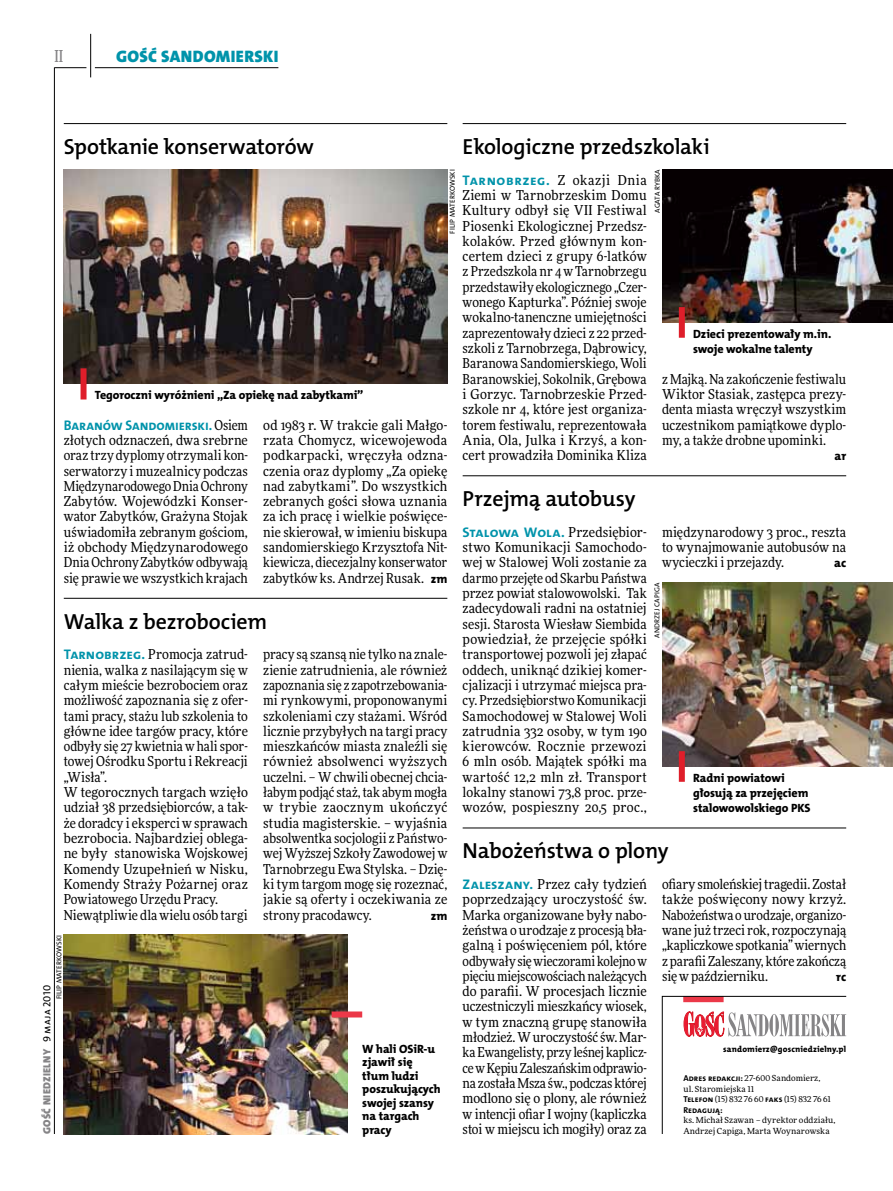
<style>
.page{position:relative;width:893px;height:1191px;background:#fff}
.page>*{position:absolute;margin:0;border:0;box-sizing:border-box;transform-origin:0 0}
.t1{font:21.9px "The Mix HP6 Se Bld";letter-spacing:-.01em;color:#000}
.t2{font:16.65px "The Mix HP9 Blk";letter-spacing:.02em;color:#0093aa}
.t3{font:500 16.5px "Freeday Narrow";color:#858486;scale:.9 1}
.t4{font:13.95px "The Mix HP7 Bld";letter-spacing:-.005em;color:#0093aa}
.t5{font:13.95px "The Mix HP7 Bld";letter-spacing:.035em;color:#0093aa}
.t6{font:13.65px/15.3px "Freeday Narrow News";letter-spacing:.005em;color:#000;text-align:justify}
.t7{font:12.3px "The Mix HP8 Ex Bld";color:#000}
.t8{font:12px/13.5px "The Mix HP8 Ex Bld";letter-spacing:-.005em;color:#000}
.t9{font:10.5px "The Mix HP9 Blk";letter-spacing:.025em;color:#858486}
.t10{font:8.55px "The Mix HP8 Ex Bld";letter-spacing:.015em;color:#000}
.t11{font:8.55px "The Mix HP7 Bld";color:#000}
.t12{font:8.4px/10.5px "Freeday News";letter-spacing:.01em;color:#000}
.t13{font:7.2px "The Mix HP5 Plain";letter-spacing:.095em;color:#000}
.s1{font-family:"Freeday Narrow News";font-size:13.65px;color:#000}
.s2{font-family:"The Mix HP8 Ex Bld";font-size:12.3px}
.s3{font-family:"The Mix HP7 Bld";font-size:13.95px;color:#0093aa}
.s4{font-family:"The Mix HP5 Plain";color:#000}
.s5{font-family:"The Mix HP7 Bld";font-size:8.55px}
</style>
<div class="page">
<hr style="left:54px;top:67px;width:1px;height:1067px;background:#000">
<hr style="left:90px;top:34px;width:1px;height:43px;background:#000">
<hr style="left:54px;top:67px;width:32px;height:1px;background:#000">
<hr style="left:95px;top:67px;width:183px;height:1px;background:#000">
<svg style="left:662px;top:996px;width:185px;height:138px"></svg>
<hr style="left:463px;top:827px;width:383px;height:1px;background:#000">
<hr style="left:64px;top:123px;width:383px;height:1px;background:#000">
<hr style="left:463px;top:475px;width:383px;height:1px;background:#000">
<hr style="left:64px;top:598px;width:383px;height:1px;background:#000">
<hr style="left:463px;top:123px;width:383px;height:1px;background:#000">
<img style="left:662px;top:169px;width:231px;height:154px">
<img style="left:64px;top:169px;width:383px;height:215px">
<img style="left:662px;top:583px;width:231px;height:183px">
<img style="left:64px;top:935px;width:283px;height:199px">
<div style="left:81px;top:368px;width:6px;height:31px;background:#df1e2a"></div>
<div style="left:332px;top:1011px;width:30px;height:6px;background:#eb3848"></div>
<div style="left:679px;top:307px;width:6px;height:31px;background:#df1e2a"></div>
<div style="left:679px;top:751px;width:6px;height:31px;background:#df1e2a"></div>
<p class="t3" style="left:54px;top:46px;width:11px">II</p>
<p class="t2" style="left:116px;top:46px;width:164px">GOŚĆ SANDOMIERSKI</p>
<h1 class="t1" style="left:64px;top:132px;width:252px">Spotkanie konserwatorów</h1>
<h1 class="t1" style="left:463px;top:132px;width:249px">Ekologiczne przedszkolaki</h1>
<p class="t5" style="left:463px;top:171px;width:186px">Tarnobrzeg. <span class="s1">Z okazji Dnia</span></p>
<p class="t6" style="left:463px;top:187px;width:186px">Ziemi w Tarnobrzeskim Domu Kultury odbył się VII Festiwal Piosenki Ekologicznej Przedsz&shy;kolaków. Przed głównym kon&shy;certem dzieci z grupy 6-latków z Przedszkola nr 4 w Tarnobrzegu przedstawiły ekologicznego „Czer&shy;wonego Kapturka”. Później swoje wokalno-tanenczne umiejętności zaprezentowały dzieci z 22 przed&shy;szkoli z Tarnobrzega, Dąbrowicy, Baranowa Sandomierskiego, Woli Baranowskiej, Sokolnik, Grębowa i Gorzyc. Tarnobrzeskie Przed&shy;szkole nr 4, które jest organiza&shy;torem festiwalu, reprezentowała Ania, Ola, Julka i Krzyś, a kon&shy;cert prowadziła Dominika Kliza</p>
<p class="t13" style="left:653px;top:213px;width:45px;rotate:-90deg">Agata Ryb ka</p>
<p class="t13" style="left:448px;top:234px;width:66px;rotate:-90deg">Filip Materkowski</p>
<p class="t8" style="left:693px;top:326px;width:140px;line-height:15.3px">Dzieci prezentowały m.in. swoje wokalne talenty</p>
<p class="t6" style="left:662px;top:371px;width:186px">z Majką. Na zakończenie festiwalu Wiktor Stasiak, zastępca prezy&shy;denta miasta wręczył wszystkim uczestnikom pamiątkowe dyplo&shy;my, a także drobne upominki.</p>
<p class="t7" style="left:834px;top:448px;width:13px">ar</p>
<p class="t8" style="left:95px;top:388px;width:270px">Tegoroczni wyróżnieni „Za opiekę nad zabytkami”</p>
<p class="t4" style="left:64px;top:416px;width:186px">Baranów Sandomierski. <span class="s1">Osiem</span></p>
<p class="t6" style="left:64px;top:432px;width:186px">złotych odznaczeń, dwa srebrne oraz trzy dyplomy otrzymali kon&shy;serwatorzy i muzealnicy podczas Międzynarodowego Dnia Ochrony Zabytów. Wojewódzki Konser&shy;wator Zabytków, Grażyna Stojak uświadomiła zebranym gościom, iż obchody Międzynarodowego Dnia Ochrony Zabytków odbywają się prawie we wszystkich krajach</p>
<p class="t6" style="left:263px;top:417px;width:186px">od 1983 r. W trakcie gali Małgo&shy;rzata Chomycz, wicewojewoda podkarpacki, wręczyła odzna&shy;czenia oraz dyplomy „Za opiekę nad zabytkami”. Do wszystkich zebranych gości słowa uznania za ich pracę i wielkie poświęce&shy;nie skierował, w imieniu biskupa sandomierskiego Krzysztofa Nit&shy;kiewicza, diecezjalny konserwator zabytków ks. Andrzej Rusak. <span class="s2">zm</span></p>
<h1 class="t1" style="left:463px;top:485px;width:174px">Przejmą autobusy</h1>
<p class="t6" style="left:463px;top:524px;width:186px"><span class="s3">Stalowa Wola.</span> Przedsiębior&shy;stwo Komunikacji Samochodo&shy;wej w Stalowej Woli zostanie za darmo przejęte od Skarbu Państwa przez powiat stalowowolski. Tak zadecydowali radni na ostatniej sesji. Starosta Wiesław Siembida powiedział, że przejęcie spółki transportowej pozwoli jej złapać oddech, uniknąć dzikiej komer&shy;cjalizacji i utrzymać miejsca pra&shy;cy. Przedsiębiorstwo Komunikacji Samochodowej w Stalowej Woli zatrudnia 332 osoby, w tym 190 kierowców. Rocznie przewozi 6 mln osób. Majątek spółki ma wartość 12,2 mln zł. Transport lokalny stanowi 73,8 proc. prze&shy;wozów, pospieszny 20,5 proc.,</p>
<p class="t6" style="left:662px;top:524px;width:186px">międzynarodowy 3 proc., reszta to wynajmowanie autobusów na wycieczki i przejazdy.</p>
<p class="t7" style="left:834px;top:555px;width:14px">ac</p>
<p class="t13" style="left:652px;top:637px;width:56px;rotate:-90deg">Andrzej Capiga</p>
<h1 class="t1" style="left:64px;top:607px;width:205px">Walka z bezrobociem</h1>
<p class="t6" style="left:64px;top:646px;width:186px;text-align:left"><span class="s3">Tarnobrzeg.</span> Promocja zatrud&shy;nienia, walka z nasilającym się w całym mieście bezrobociem oraz możliwość zapoznania się z ofer&shy;tami pracy, stażu lub szkolenia to główne idee targów pracy, które odbyły się 27 kwietnia w hali spor&shy;towej Ośrodku Sportu i Rekreacji „Wisła”.<br>W tegorocznych targach wzięło udział 38 przedsiębiorców, a tak&shy;że doradcy i eksperci w sprawach bezrobocia. Najbardziej oblega&shy;ne były stanowiska Wojskowej<br>Komendy Uzupełnień w Nisku,<br>Komendy Straży Pożarnej oraz<br>Powiatowego Urzędu Pracy.<br>Niewątpliwie dla wielu osób targi</p>
<p class="t6" style="left:263px;top:646px;width:186px">pracy są szansą nie tylko na znale&shy;zienie zatrudnienia, ale również zapoznania się z zapotrzebowania&shy;mi rynkowymi, proponowanymi szkoleniami czy stażami. Wśród licznie przybyłych na targi pracy mieszkańców miasta znaleźli się również absolwenci wyższych uczelni. – W chwili obecnej chcia&shy;łabym podjąć staż, tak abym mogła w trybie zaocznym ukończyć studia magisterskie. – wyjaśnia absolwentka socjologii z Państwo&shy;wej Wyższej Szkoły Zawodowej w Tarnobrzegu Ewa Stylska. – Dzię&shy;ki tym targom mogę się rozeznać, jakie są oferty i oczekiwania ze strony pracodawcy.</p>
<p class="t8" style="left:693px;top:770px;width:119px;line-height:15.3px">Radni powiatowi głosują za przejęciem stalowowolskiego PKS</p>
<h1 class="t1" style="left:463px;top:837px;width:207px">Nabożeństwa o plony</h1>
<p class="t6" style="left:463px;top:876px;width:186px"><span class="s3">Zaleszany.</span> Przez cały tydzień poprzedzający uroczystość św.<br>Marka organizowane były nabo&shy;żeństwa o urodzaje z procesją bła&shy;galną i poświęceniem pól, które odbywały się wieczorami kolejno w pięciu miejscowościach należących do parafii. W procesjach licznie uczestniczyli mieszkańcy wiosek, w tym znaczną grupę stanowiła młodzież. W uroczystość św. Mar&shy;ka Ewangelisty, przy leśnej kaplicz&shy;ce w Kępiu Zaleszańskim odprawio&shy;na została Msza św., podczas której modlono się o plony, ale również w intencji ofiar I wojny (kapliczka stoi w miejscu ich mogiły) oraz za</p>
<p class="t6" style="left:662px;top:876px;width:186px">ofiary smoleńskiej tragedii. Został także poświęcony nowy krzyż.<br>Nabożeństwa o urodzaje, organizo&shy;wane już trzeci rok, rozpoczynają „kapliczkowe spotkania” wiernych z parafii Zaleszany, które zakończą się w październiku.</p>
<p class="t7" style="left:431px;top:907px;width:18px">zm</p>
<p class="t13" style="left:55px;top:999px;width:66px;rotate:-90deg">Filip Materkowski</p>
<p class="t7" style="left:836px;top:968px;width:11px">rc</p>
<p class="t9" style="left:40px;top:1134px;width:150px;rotate:-90deg">GOŚĆ NIEDZIELNY <span class="s4">9 maja 2010</span></p>
<p class="t8" style="left:362px;top:1042px;width:80px">W hali OSiR-u zjawił się tłum ludzi poszukujących swojej szansy na targach pracy</p>
<p class="t10" style="left:723px;top:1043px;width:124px">sandomierz@goscniedzielny.pl</p>
<p class="t12" style="left:683px;top:1073px;width:149px"><span class="s5">Adres redakcji:</span> 27-600 Sandomierz, ul. Staromiejska 11<br><span class="s5">Telefon</span> (15) 832 76 60 <span class="s5">faks</span> (15) 832 76 61</p>
<p class="t11" style="left:683px;top:1104px;width:41px">Redagują:</p>
<p class="t12" style="left:683px;top:1115px;width:154px">ks. Michał Szawan – dyrektor oddziału,<br>Andrzej Capiga, Marta Woynarowska</p>
</div>
